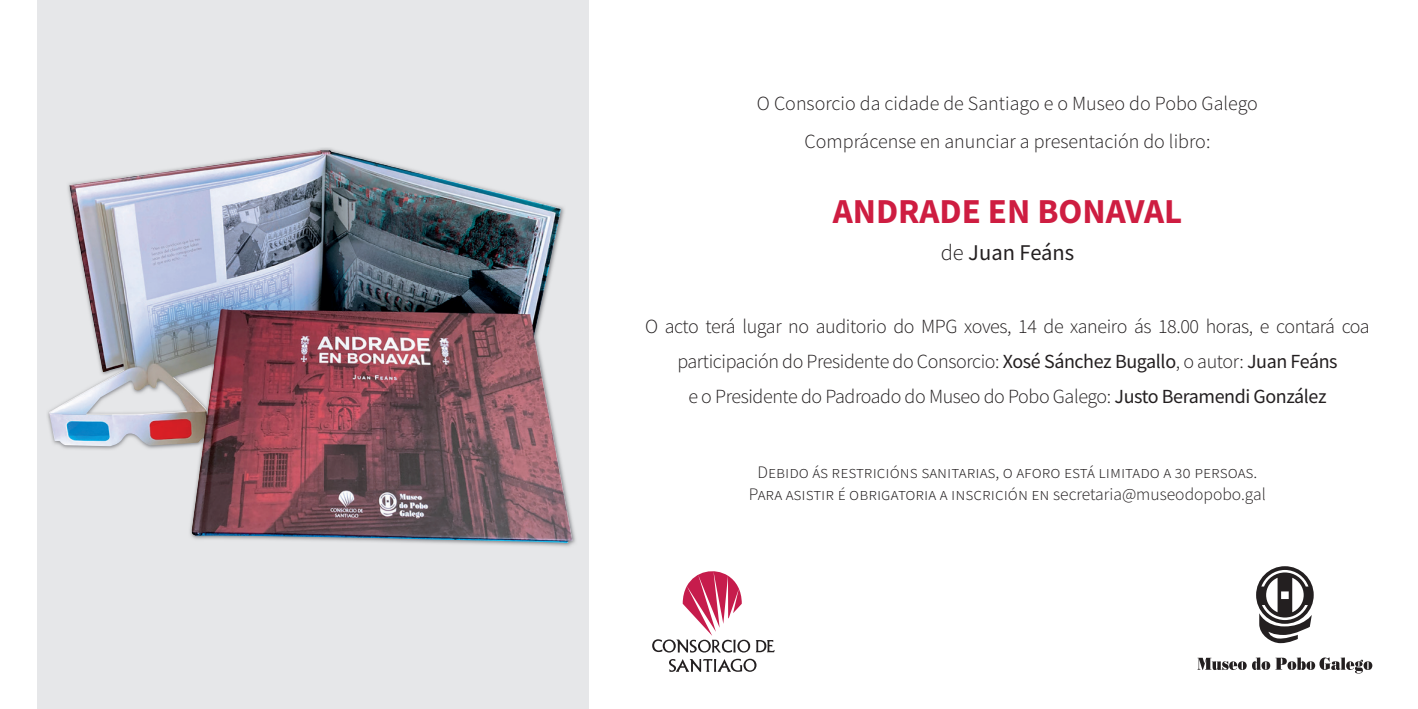
<style>
.page{position:relative;width:1418px;height:709px;background:#fff}
.page>*{position:absolute;margin:0;border:0;box-sizing:border-box;transform-origin:0 0}
.t1{font:700 35px "Source Sans Pro";color:#ce1d41}
.t2{font:22.5px "Source Sans Pro";color:#231f20}
.t3{font:300 20px/35px "Source Sans Pro";letter-spacing:-.02em;color:#231f20;text-align:center}
.t4{font:300 20px/37.5px "Source Sans Pro";color:#231f20;text-align:center}
.t5{font:300 17.5px/22.5px "Source Sans Pro";color:#231f20;text-align:center}
.s1{font-weight:300}
.s2{font-weight:400}
</style>
<div class="page">
<div style="left:37px;top:0;width:551px;height:709px;background:#e6e7e9"></div>
<svg style="left:652px;top:571px;width:122px;height:81px"></svg>
<svg style="left:669px;top:658px;width:87px;height:14px"></svg>
<svg style="left:1197px;top:657px;width:175px;height:16px"></svg>
<svg style="left:1256px;top:566px;width:57px;height:77px"></svg>
<img style="left:49px;top:150px;width:523px;height:393px">
<p class="t4" style="left:757px;top:85px;width:502px">O Consorcio da cidade de Santiago e o Museo do Pobo Galego<br>Comprácense en anunciar a presentación do libro:</p>
<h1 class="t1" style="left:832px;top:187px;width:351px">ANDRADE EN BONAVAL</h1>
<p class="t2" style="left:940px;top:238px;width:135px"><span class="s1">de</span> Juan Feáns</p>
<p class="t3" style="left:645px;top:308px;width:726px">O acto terá lugar no auditorio do MPG xoves, 14 de xaneiro ás 18.00 horas, e contará coa participación do Presidente do Consorcio: <span class="s2">Xosé Sánchez Bugallo</span>, o autor: <span class="s2">Juan Feáns<br></span>e o Presidente do Padroado do Museo do Pobo Galego: <span class="s2">Justo Beramendi González</span></p>
<p class="t5" style="left:749px;top:460px;width:518px">DEBIDO ÁS RESTRICIÓNS SANITARIAS, O AFORO ESTÁ LIMITADO A 30 PERSOAS.<br>PARA ASISTIR É OBRIGATORIA A INSCRICIÓN EN secretaria@museodopobo.gal</p>
</div>
